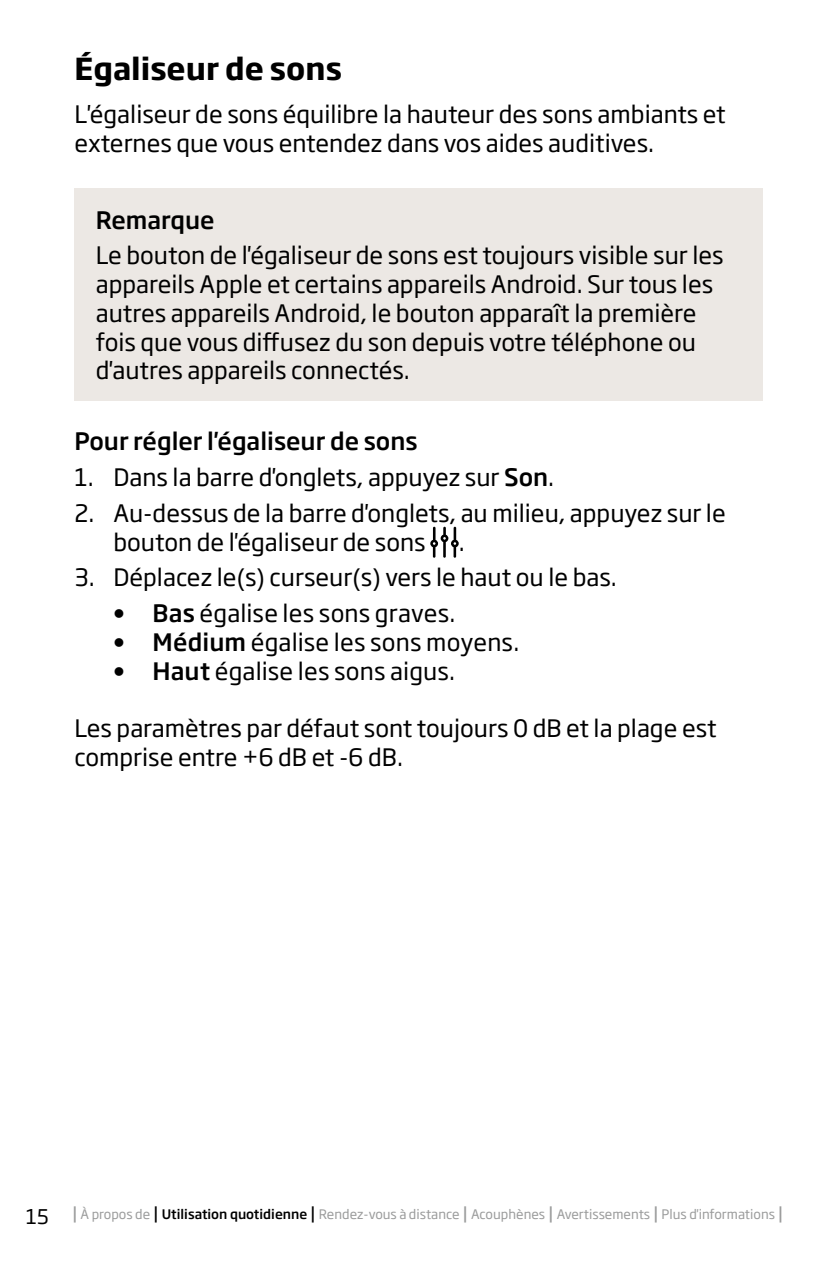
<style>
.page{position:relative;width:837px;height:1262px;background:#fff}
.page>*{position:absolute;margin:0;border:0;box-sizing:border-box;transform-origin:0 0}
.t1{font:700 30px "Soho Gothic Pro";color:#000}
.t2{font:23.75px/28.8px "Soho Gothic Pro";color:#000}
.t3{font:500 23.75px "Soho Gothic Pro";color:#000}
.t4{font:13px "Soho Gothic Pro";color:#9b9c9c}
.s1{font-weight:500}
.s2{font-size:20px;color:#000}
.s3{font-weight:500;font-size:17px}
.s4{font-weight:500;font-size:17px;color:#000}
.s5{font-weight:500;color:#000}
</style>
<div class="page">
<div style="left:74px;top:188px;width:688px;height:213px;background:#ece8e4"></div>
<svg style="left:430px;top:527px;width:28px;height:30px"></svg>
<p class="t1" style="left:74px;top:45px;width:269px">Égaliseur de sons</p>
<p class="t2" style="left:74px;top:99px;width:652px">L'égaliseur de sons équilibre la hauteur des sons ambiants et externes que vous entendez dans vos aides auditives.</p>
<p class="t3" style="left:96px;top:201px;width:120px">Remarque</p>
<p class="t2" style="left:96px;top:240px;width:629px">Le bouton de l'égaliseur de sons est toujours visible sur les appareils Apple et certains appareils Android. Sur tous les autres appareils Android, le bouton apparaît la première fois que vous diffusez du son depuis votre téléphone ou d'autres appareils connectés.</p>
<p class="t3" style="left:74px;top:423px;width:344px">Pour régler l'égaliseur de sons</p>
<p class="t2" style="left:74px;top:461px;width:481px">1. Dans la barre d'onglets, appuyez sur <span class="s1">Son</span>.</p>
<p class="t2" style="left:113px;top:497px;width:613px;text-indent:-39px">2. Au-dessus de la barre d'onglets, au milieu, appuyez sur le bouton de l'égaliseur de sons</p>
<p class="t2" style="left:458px;top:526px;width:7px">.</p>
<p class="t2" style="left:152px;top:558px;width:465px;line-height:35.8px;text-indent:-78px">3. Déplacez le(s) curseur(s) vers le haut ou le bas.<br><span class="s1">Bas</span> égalise les sons graves.</p>
<p class="t2" style="left:152px;top:626px;width:368px"><span class="s1">Médium</span> égalise les sons moyens.<br><span class="s1">Haut</span> égalise les sons aigus.</p>
<p class="t2" style="left:74px;top:712px;width:643px">Les paramètres par défaut sont toujours 0 dB et la plage est comprise entre +6 dB et -6 dB.</p>
<p class="t4" style="left:26px;top:1204px;width:758px"><span class="s2">15</span> <span class="s3">|</span> À propos de <span class="s4">|</span> <span class="s5">Utilisation quotidienne</span> <span class="s4">|</span> Rendez-vous à distance <span class="s3">|</span> Acouphènes <span class="s3">|</span> Avertissements <span class="s3">|</span> Plus d'informations <span class="s3">|</span></p>
</div>
